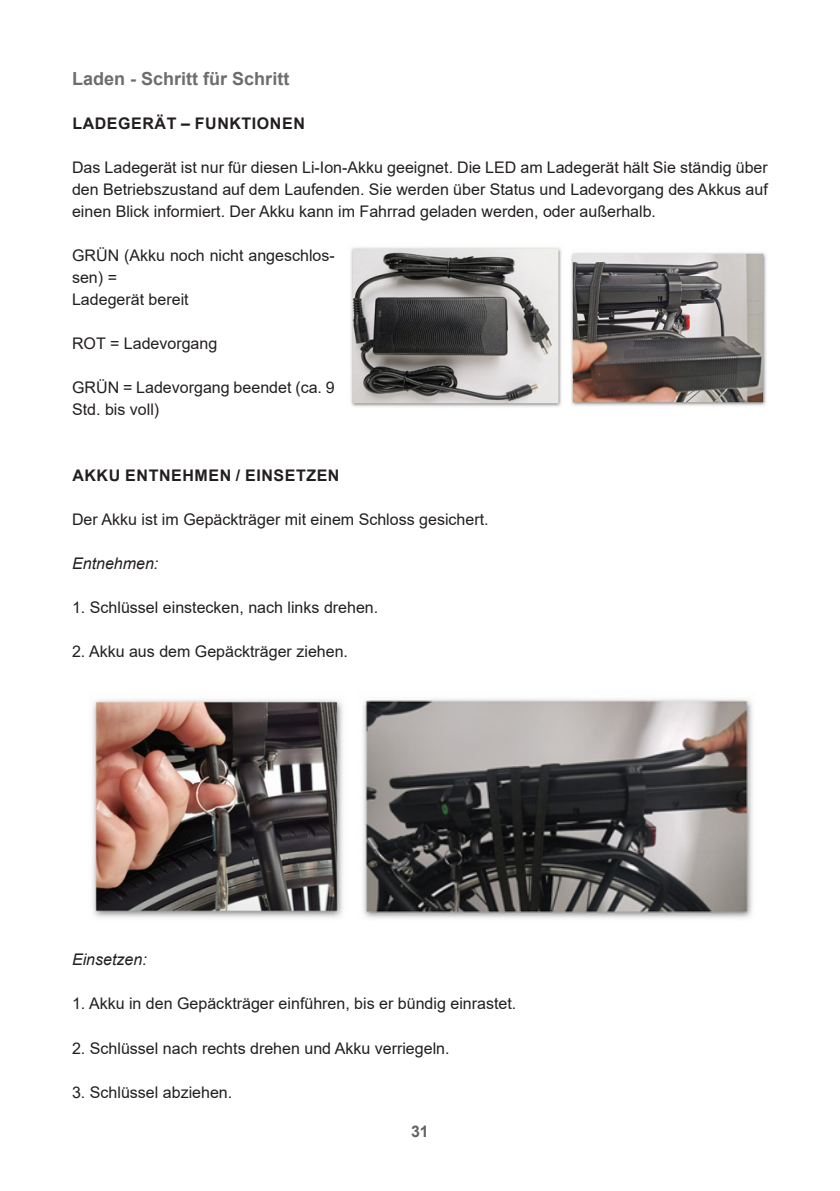
<style>
.page{position:relative;width:840px;height:1191px;background:#fff}
.page>*{position:absolute;margin:0;border:0;box-sizing:border-box;transform-origin:0 0}
.Kapitel-Untertitel{font:700 18px "Arial";color:#6c6d70}
.Fließtext{font:16px/22px "Arial";color:#231f20}
.Fließtext-2{font:700 16px "Arial";letter-spacing:.035em;color:#231f20}
.Fließtext-3{font:italic 16px "Arial";color:#231f20}
.t1{font:700 16px "Arial";color:#636366}
</style>
<div class="page">
<img style="left:351px;top:247px;width:211px;height:160px">
<img style="left:571px;top:252px;width:195px;height:154px">
<img style="left:92px;top:699px;width:251px;height:219px">
<img style="left:363px;top:698px;width:390px;height:220px">
<p class="Kapitel-Untertitel" style="left:72px;top:66px;width:219px">Laden - Schritt für Schritt</p>
<p class="Fließtext-2" style="left:72px;top:112px;width:234px">LADEGERÄT – FUNKTIONEN</p>
<p class="Fließtext" style="left:72px;top:156px;width:697px;text-align:justify">Das Ladegerät ist nur für diesen Li-Ion-Akku geeignet. Die LED am Ladegerät hält Sie ständig über den Betriebszustand auf dem Laufenden. Sie werden über Status und Ladevorgang des Akkus auf einen Blick informiert. Der Akku kann im Fahrrad geladen werden, oder außerhalb.</p>
<p class="Fließtext" style="left:72px;top:244px;width:264px">GRÜN (Akku noch nicht angeschlos&shy;sen) =</p>
<p class="Fließtext" style="left:72px;top:288px;width:118px">Ladegerät bereit</p>
<p class="Fließtext" style="left:72px;top:332px;width:147px">ROT = Ladevorgang</p>
<p class="Fließtext" style="left:72px;top:376px;width:264px">GRÜN = Ladevorgang beendet (ca. 9<br>Std. bis voll)</p>
<p class="Fließtext-2" style="left:72px;top:464px;width:268px">AKKU ENTNEHMEN / EINSETZEN</p>
<p class="Fließtext" style="left:72px;top:508px;width:418px">Der Akku ist im Gepäckträger mit einem Schloss gesichert.</p>
<p class="Fließtext-3" style="left:72px;top:553px;width:88px">Entnehmen:</p>
<p class="Fließtext" style="left:72px;top:596px;width:307px">1. Schlüssel einstecken, nach links drehen.</p>
<p class="Fließtext" style="left:72px;top:640px;width:277px">2. Akku aus dem Gepäckträger ziehen.</p>
<p class="Fließtext-3" style="left:72px;top:949px;width:76px">Einsetzen:</p>
<p class="Fließtext" style="left:72px;top:992px;width:445px">1. Akku in den Gepäckträger einführen, bis er bündig einrastet.</p>
<p class="Fließtext" style="left:72px;top:1036px;width:379px">2. Schlüssel nach rechts drehen und Akku verriegeln.</p>
<p class="Fließtext" style="left:72px;top:1080px;width:162px">3. Schlüssel abziehen.</p>
<p class="t1" style="left:411px;top:1120px;width:19px">31</p>
</div>
